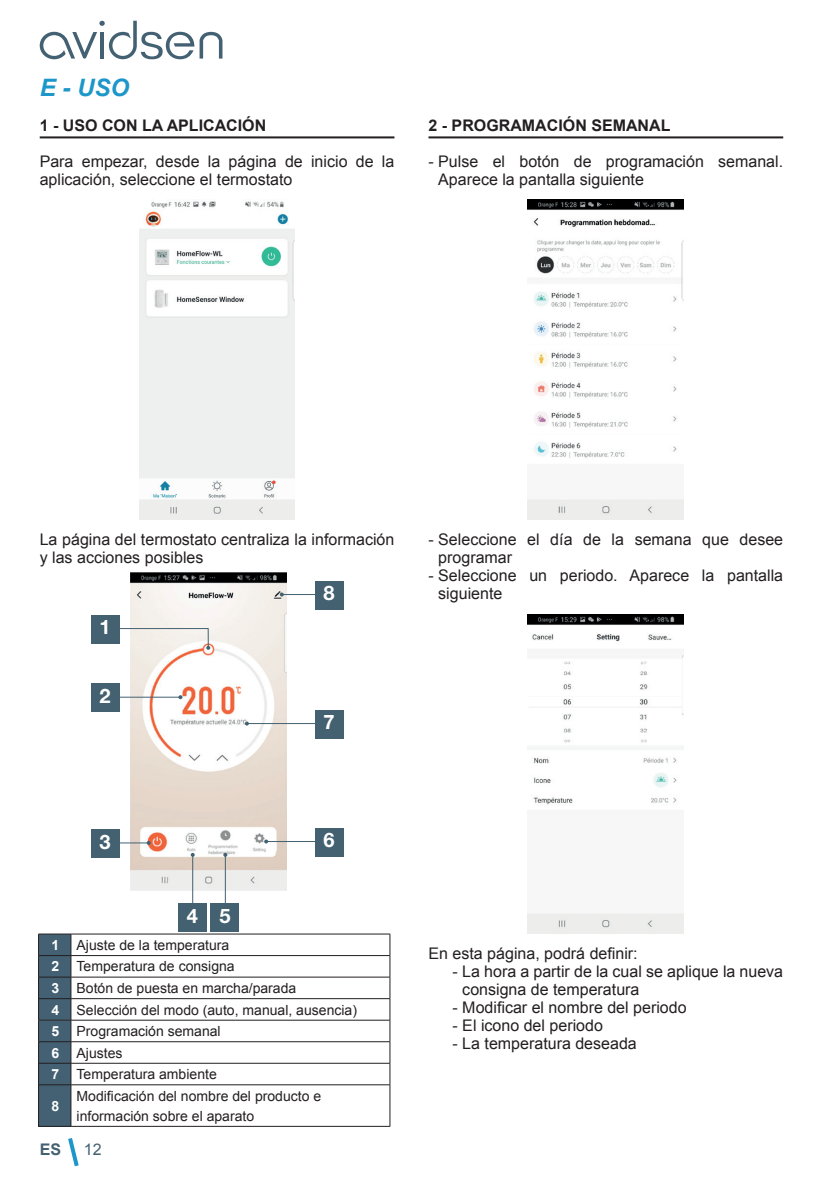
<style>
.page{position:relative;width:840px;height:1191px;background:#fff}
.page>*{position:absolute;margin:0;border:0;box-sizing:border-box;transform-origin:0 0}
.t1{font:italic 700 24px "Arial";color:#1d96c9}
.t2{font:700 20px "Helvetica Neue LT Std";color:#fff}
.t3{font:16px/18px "Arial";color:#231f20}
.t4{font:700 16px "Arial";color:#231f20}
.t5{font:700 16px "Arial";color:#436171}
.t6{font:16px "Arial";color:#436171}
.t7{font:14px/21.6px "Arial";color:#231f20}
.t8{font:700 14px "Arial";color:#fff}
.s1{font-weight:700;color:#fff}
</style>
<div class="page">
<svg style="left:68px;top:1138px;width:11px;height:29px"></svg>
<svg style="left:40px;top:21px;width:182px;height:38px"></svg>
<hr style="left:40px;top:136px;width:354px;height:2px;background:#231f20">
<img style="left:139px;top:201px;width:156px;height:319px">
<img style="left:130px;top:572px;width:156px;height:318px">
<div style="left:90px;top:683px;width:29px;height:29px;background:#436171"></div>
<hr style="left:116px;top:696px;width:64px;height:1px;background:#436171">
<svg style="left:178px;top:695px;width:4px;height:4px"></svg>
<div style="left:90px;top:829px;width:29px;height:29px;background:#436171"></div>
<hr style="left:116px;top:842px;width:33px;height:1px;background:#436171">
<svg style="left:147px;top:841px;width:4px;height:4px"></svg>
<div style="left:90px;top:614px;width:29px;height:29px;background:#436171"></div>
<svg style="left:115px;top:627px;width:95px;height:23px"></svg>
<div style="left:314px;top:709px;width:29px;height:29px;background:#436171"></div>
<hr style="left:247px;top:723px;width:71px;height:1px;background:#436171">
<svg style="left:245px;top:721px;width:4px;height:4px"></svg>
<div style="left:314px;top:580px;width:29px;height:29px;background:#436171"></div>
<hr style="left:281px;top:594px;width:37px;height:1px;background:#436171">
<svg style="left:279px;top:592px;width:4px;height:4px"></svg>
<div style="left:314px;top:827px;width:29px;height:29px;background:#436171"></div>
<hr style="left:266px;top:841px;width:52px;height:1px;background:#436171">
<svg style="left:264px;top:839px;width:4px;height:4px"></svg>
<div style="left:177px;top:902px;width:29px;height:29px;background:#436171"></div>
<hr style="left:192px;top:855px;width:1px;height:51px;background:#436171">
<svg style="left:190px;top:853px;width:4px;height:4px"></svg>
<div style="left:210px;top:902px;width:29px;height:29px;background:#436171"></div>
<hr style="left:225px;top:855px;width:1px;height:51px;background:#436171">
<svg style="left:223px;top:853px;width:4px;height:4px"></svg>
<div style="left:39px;top:1084px;width:32px;height:42px;background:#436173"></div>
<hr style="left:38px;top:933px;width:33px;height:1px;background:#231f20">
<hr style="left:71px;top:933px;width:319px;height:1px;background:#231f20">
<hr style="left:71px;top:955px;width:319px;height:1px;background:#231f20">
<hr style="left:71px;top:976px;width:319px;height:1px;background:#231f20">
<hr style="left:71px;top:998px;width:319px;height:1px;background:#231f20">
<hr style="left:71px;top:1019px;width:319px;height:1px;background:#231f20">
<hr style="left:71px;top:1041px;width:319px;height:1px;background:#231f20">
<hr style="left:71px;top:1063px;width:319px;height:1px;background:#231f20">
<svg style="left:38px;top:934px;width:34px;height:150px;background:#425d6d"></svg>
<svg style="left:389px;top:934px;width:1px;height:150px"></svg>
<hr style="left:38px;top:1084px;width:33px;height:1px;background:#231f20">
<hr style="left:38px;top:1085px;width:1px;height:41px;background:#231f20">
<hr style="left:71px;top:1084px;width:319px;height:1px;background:#231f20">
<hr style="left:71px;top:1085px;width:1px;height:41px;background:#231f20">
<hr style="left:389px;top:1085px;width:1px;height:41px;background:#231f20">
<hr style="left:38px;top:1126px;width:33px;height:1px;background:#231f20">
<hr style="left:71px;top:1126px;width:319px;height:1px;background:#231f20">
<hr style="left:428px;top:136px;width:354px;height:2px;background:#231f20">
<img style="left:527px;top:200px;width:156px;height:320px">
<img style="left:527px;top:614px;width:156px;height:320px">
<h1 class="t1" style="left:40px;top:72px;width:91px">E - USO</h1>
<p class="t4" style="left:40px;top:115px;width:228px">1 - USO CON LA APLICACIÓN</p>
<p class="t3" style="left:40px;top:152px;width:356px">Para empezar, desde la página de inicio de la aplicación, seleccione el termostato</p>
<p class="t4" style="left:428px;top:115px;width:243px">2 - PROGRAMACIÓN SEMANAL</p>
<p class="t3" style="left:438px;top:152px;width:346px;text-indent:-10px">- Pulse el botón de programación semanal.<br>Aparece la pantalla siguiente</p>
<p class="t3" style="left:40px;top:530px;width:356px">La página del termostato centraliza la información y las acciones posibles</p>
<p class="t2" style="left:99px;top:615px;width:13px">1</p>
<p class="t2" style="left:99px;top:683px;width:13px">2</p>
<p class="t2" style="left:323px;top:581px;width:13px">8</p>
<p class="t2" style="left:323px;top:710px;width:13px">7</p>
<p class="t3" style="left:438px;top:530px;width:346px;text-indent:-10px">- Seleccione el día de la semana que desee programar</p>
<p class="t3" style="left:438px;top:566px;width:346px;text-indent:-10px">- Seleccione un periodo. Aparece la pantalla siguiente</p>
<p class="t2" style="left:99px;top:829px;width:13px">3</p>
<p class="t2" style="left:323px;top:828px;width:13px">6</p>
<p class="t2" style="left:187px;top:903px;width:45px">4 5</p>
<p class="t7" style="left:51px;top:934px;width:307px"><span class="s1">1</span> Ajuste de la temperatura<br><span class="s1">2</span> Temperatura de consigna<br><span class="s1">3</span> Botón de puesta en marcha/parada<br><span class="s1">4</span> Selección del modo (auto, manual, ausencia)<br><span class="s1">5</span> Programación semanal<br><span class="s1">6</span> Ajustes<br><span class="s1">7</span> Temperatura ambiente</p>
<p class="t8" style="left:51px;top:1096px;width:9px">8</p>
<p class="t7" style="left:77px;top:1086px;width:246px;line-height:20px">Modificación del nombre del producto e información sobre el aparato</p>
<p class="t5" style="left:40px;top:1139px;width:23px">ES</p>
<p class="t6" style="left:84px;top:1139px;width:19px">12</p>
<p class="t3" style="left:428px;top:944px;width:211px">En esta página, podrá definir:</p>
<p class="t3" style="left:462px;top:962px;width:322px;text-indent:-10px">- La hora a partir de la cual se aplique la nueva consigna de temperatura</p>
<p class="t3" style="left:452px;top:998px;width:235px">- Modificar el nombre del periodo</p>
<p class="t3" style="left:452px;top:1016px;width:152px">- El icono del periodo</p>
<p class="t3" style="left:452px;top:1034px;width:186px">- La temperatura deseada</p>
</div>
